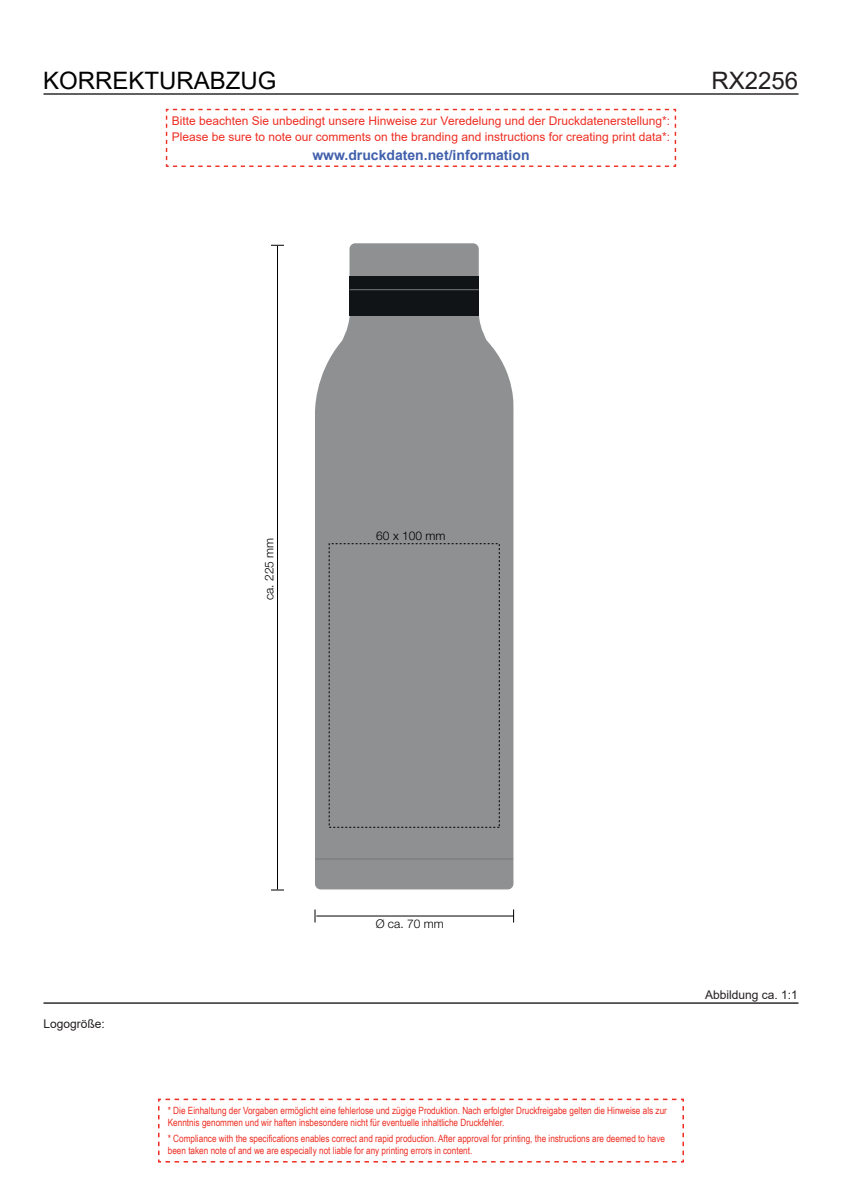
<style>
.page{position:relative;width:842px;height:1191px;background:#fff}
.page>*{position:absolute;margin:0;border:0;box-sizing:border-box;transform-origin:0 0}
.t1{font:24px "Arial";color:#000}
.t2{font:24px "Arial";color:#231f20}
.t3{font:700 14px "Arial";color:#4160ac}
.t4{font:12px/16px "Arial";color:#ee2e23}
.t5{font:12px "Arial";color:#231f20}
.t6{font:300 12px "Helvetica Neue LT Std";color:#000001}
.t7{font:10px/12px "Arial Narrow";color:#ee2e23}
</style>
<div class="page">
<hr style="left:43px;top:93px;width:755px;height:2px;background:#231f20">
<hr style="left:43px;top:1002px;width:755px;height:1px;background:#231f20">
<svg style="left:165px;top:108px;width:512px;height:59px"></svg>
<svg style="left:158px;top:1098px;width:526px;height:65px"></svg>
<hr style="left:277px;top:246px;width:1px;height:643px;background:#000001">
<svg style="left:271px;top:245px;width:13px;height:1px"></svg>
<svg style="left:271px;top:889px;width:13px;height:1px"></svg>
<hr style="left:316px;top:915px;width:198px;height:1px;background:#000001">
<svg style="left:513px;top:909px;width:1px;height:13px"></svg>
<svg style="left:314px;top:909px;width:1px;height:13px"></svg>
<div style="left:349px;top:243px;width:130px;height:40px;background:#8e9091;border-radius:6px"></div>
<div style="left:315px;top:314px;width:199px;height:575px;background:#8e9091"></div>
<div style="left:350px;top:276px;width:129px;height:39px;background:#111416"></div>
<hr style="left:350px;top:289px;width:129px;height:1px;background:#76797b">
<hr style="left:315px;top:858px;width:198px;height:1px;background:#76797b">
<h1 class="t1" style="left:43px;top:64px;width:235px">KORREKTURABZUG</h1>
<h1 class="t2" style="left:711px;top:64px;width:88px">RX2256</h1>
<p class="t4" style="left:172px;top:113px;width:500px">Bitte beachten Sie unbedingt unsere Hinweise zur Veredelung und der Druckdatenerstellung*:<br>Please be sure to note our comments on the branding and instructions for creating print data*:</p>
<h2 class="t3" style="left:312px;top:145px;width:219px">www.druckdaten.net/information</h2>
<p class="t6" style="left:262px;top:600px;width:64px;rotate:-90deg">ca. 225 mm</p>
<p class="t6" style="left:376px;top:529px;width:71px">60 x 100 mm</p>
<p class="t5" style="left:43px;top:1015px;width:63px">Logogröße:</p>
<p class="t6" style="left:376px;top:916px;width:70px">Ø ca. 70 mm</p>
<p class="t5" style="left:705px;top:986px;width:94px">Abbildung ca. 1:1</p>
<p class="t7" style="left:168px;top:1104px;width:501px">* Die Einhaltung der Vorgaben ermöglicht eine fehlerlose und zügige Produktion. Nach erfolgter Druckfreigabe gelten die Hinweise als zur<br>Kenntnis genommen und wir haften insbesondere nicht für eventuelle inhaltliche Druckfehler.</p>
<p class="t7" style="left:168px;top:1132px;width:499px">* Compliance with the specifications enables correct and rapid production. After approval for printing, the instructions are deemed to have been taken note of and we are especially not liable for any printing errors in content.</p>
</div>
